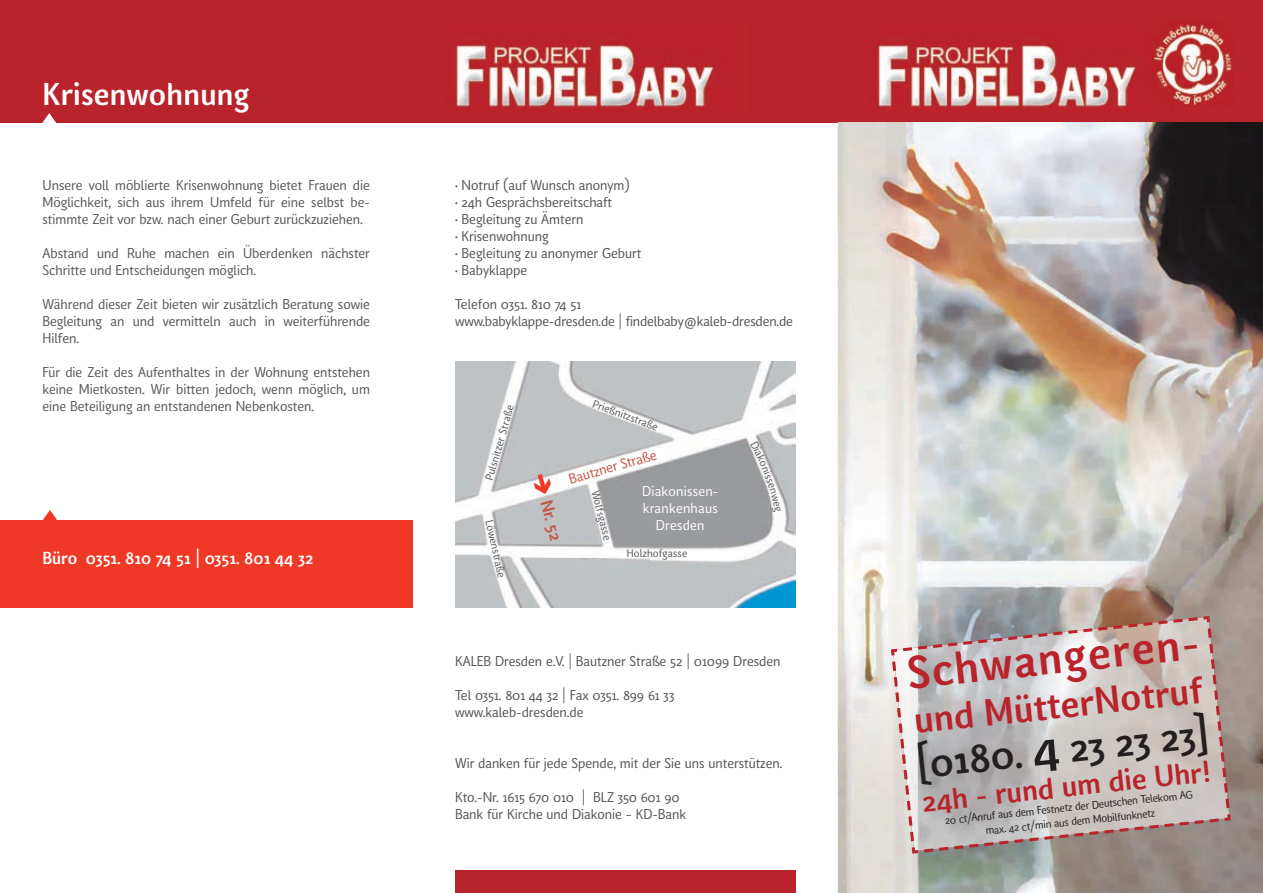
<style>
.page{position:relative;width:1263px;height:893px;background:#fff}
.page>*{position:absolute;margin:0;border:0;box-sizing:border-box;transform-origin:0 0}
.t1{font:700 43.8px "Kofi Red";color:#b9232b}
.t2{font:700 39px "Kofi Red";color:#231f20}
.t3{font:700 36px "Kofi Red";color:#b9232b}
.t4{font:700 30px "Kofi Red";letter-spacing:.01em;color:#fff}
.t5{font:700 28.5px "Kofi Red";color:#b9232b}
.t6{font:700 16.5px "Kofi Red";color:#fff}
.t7{font:700 16.5px "Kofi Red";color:#c55345}
.t8{font:13.5px/17px "Kofi Red";color:#57585a;text-align:justify}
.t9{font:13.5px/17px "Kofi Red";color:#545557}
.t10{font:13.5px/17px "Kofi Red";letter-spacing:.02em;color:#fff;text-align:center}
.t11{font:13.5px "Kofi Red";color:#c55345}
.t12{font:10.5px/14.5px "Kofi Red";color:#231f20;text-align:center}
.t13{font:10.5px "Kofi Red";letter-spacing:.02em;color:#57585a}
.s1{font-size:48px}
</style>
<div class="page">
<div style="left:0;top:0;width:1263px;height:122px;background:#b9232b"></div>
<img style="left:838px;top:122px;width:425px;height:771px">
<div style="left:455px;top:870px;width:340px;height:23px;background:#b9232b"></div>
<img style="left:877px;top:44px;width:259px;height:63px">
<img style="left:455px;top:361px;width:340px;height:247px">
<div style="left:0;top:520px;width:412px;height:88px;background:#ef3826"></div>
<img style="left:455px;top:44px;width:259px;height:63px">
<svg style="left:891px;top:616px;width:340px;height:238px;background:#c4bdbb"></svg>
<img style="left:1153px;top:23px;width:81px;height:82px">
<svg style="left:532px;top:472px;width:21px;height:24px"></svg>
<svg style="left:750px;top:441px;width:31px;height:71px"></svg>
<svg style="left:40px;top:113px;width:18px;height:10px"></svg>
<svg style="left:43px;top:510px;width:14px;height:10px"></svg>
<h3 class="t4" style="left:43px;top:75px;width:208px">Krisenwohnung</h3>
<p class="t8" style="left:43px;top:177px;width:329px">Unsere voll möblierte Krisenwohnung bietet Frauen die Möglichkeit, sich aus ihrem Umfeld für eine selbst be&shy;stimmte Zeit vor bzw. nach einer Geburt zurückzuziehen.</p>
<p class="t8" style="left:43px;top:245px;width:329px">Abstand und Ruhe machen ein Überdenken nächster<br>Schritte und Entscheidungen möglich.</p>
<p class="t8" style="left:43px;top:296px;width:329px">Während dieser Zeit bieten wir zusätzlich Beratung sowie Begleitung an und vermitteln auch in weiterführende Hilfen.</p>
<p class="t8" style="left:43px;top:364px;width:329px">Für die Zeit des Aufenthaltes in der Wohnung entstehen keine Mietkosten. Wir bitten jedoch, wenn möglich, um eine Beteiligung an entstandenen Nebenkosten.</p>
<p class="t6" style="left:43px;top:548px;width:272px">Büro 0351. 810 74 51 | 0351. 801 44 32</p>
<p class="t9" style="left:455px;top:177px;width:188px"><sup>.</sup> Notruf (auf Wunsch anonym)<br><sup>.</sup> 24h Gesprächsbereitschaft<br><sup>.</sup> Begleitung zu Ämtern<br><sup>.</sup> Krisenwohnung<br><sup>.</sup> Begleitung zu anonymer Geburt <sup>.</sup> Babyklappe</p>
<p class="t9" style="left:455px;top:296px;width:339px">Telefon 0351. 810 74 51<br>www.babyklappe-dresden.de | findelbaby@kaleb-dresden.de</p>
<p class="t13" style="left:482px;top:478px;width:79px;rotate:-74deg">Pulsnitzer Straße</p>
<p class="t13" style="left:495px;top:519px;width:60px;rotate:77deg">Löwenstraße</p>
<p class="t7" style="left:556px;top:497px;width:43px;rotate:75deg">Nr. 52</p>
<p class="t13" style="left:595px;top:397px;width:71px;rotate:20deg">Prießnitzstraße</p>
<p class="t11" style="left:567px;top:471px;width:92px;rotate:-16deg">Bautzner Straße</p>
<p class="t13" style="left:601px;top:489px;width:52px;rotate:75deg">Wolfsgasse</p>
<p class="t10" style="left:642px;top:483px;width:78px">Diakonissen&shy;krankenhaus<br>Dresden</p>
<p class="t13" style="left:627px;top:547px;width:62px">Holzhofgasse</p>
<p class="t9" style="left:455px;top:653px;width:327px">KALEB Dresden e.V. | Bautzner Straße 52 | 01099 Dresden</p>
<p class="t9" style="left:455px;top:687px;width:221px">Tel 0351. 801 44 32 | Fax 0351. 899 61 33 www.kaleb-dresden.de</p>
<p class="t9" style="left:455px;top:755px;width:329px">Wir danken für jede Spende, mit der Sie uns unterstützen.</p>
<p class="t9" style="left:455px;top:789px;width:233px">Kto.-Nr. 1615 670 010 | BLZ 350 601 90<br>Bank für Kirche und Diakonie – KD-Bank</p>
<h1 class="t1" style="left:904px;top:645px;width:299px;rotate:-6deg">Schwangeren-</h1>
<h3 class="t3" style="left:912px;top:697px;width:291px;rotate:-6deg">und MütterNotruf</h3>
<h2 class="t2" style="left:914px;top:739px;width:295px;rotate:-6deg">[0180. <span class="s1">4</span> 23 23 23]</h2>
<h3 class="t5" style="left:920px;top:783px;width:292px;rotate:-6deg">24h - rund um die Uhr!</h3>
<p class="t12" style="left:944px;top:813px;width:250px;rotate:-6deg">20 ct/Anruf aus dem Festnetz der Deutschen Telekom AG max. 42 ct/min aus dem Mobilfunknetz</p>
</div>
